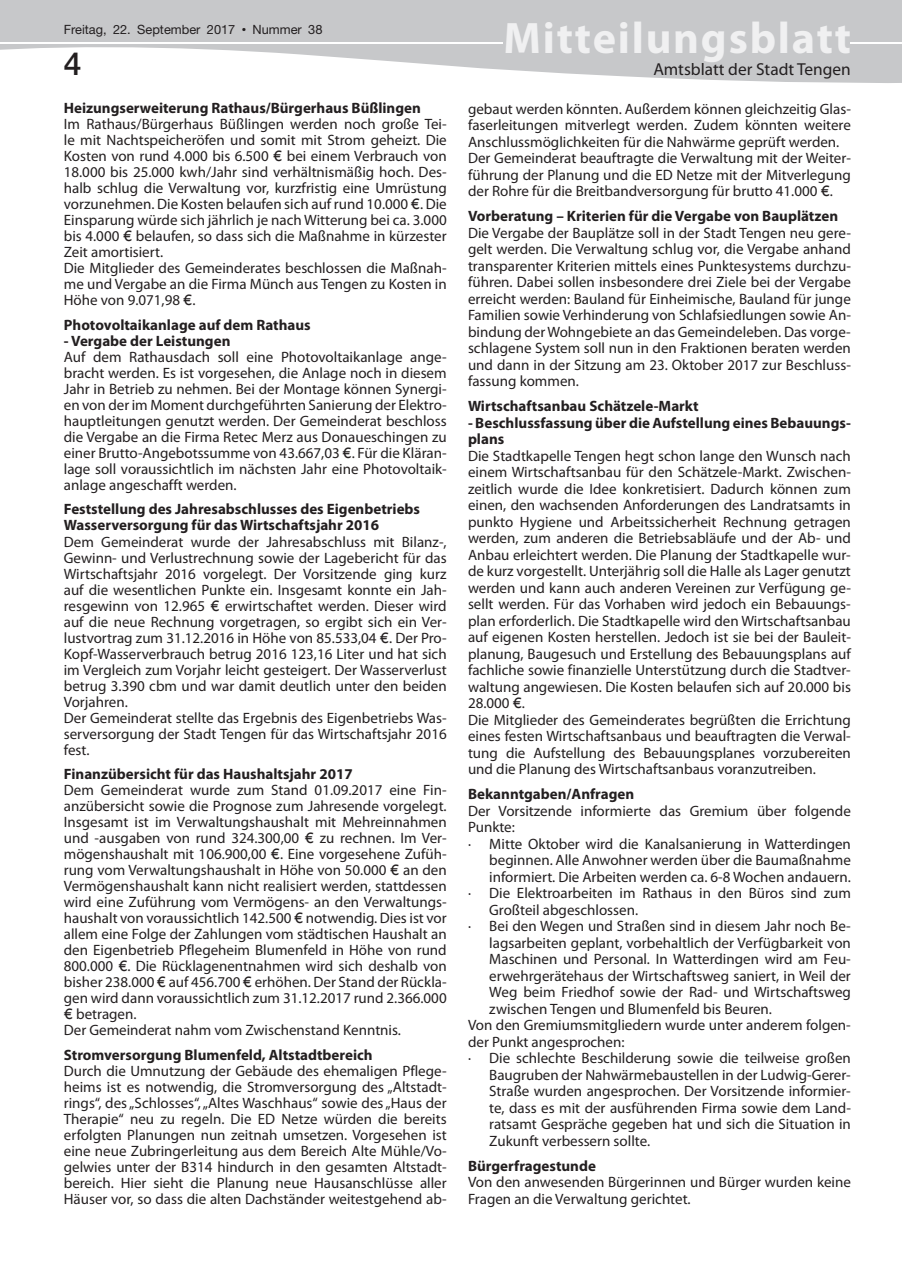
<style>
.page{position:relative;width:902px;height:1280px;background:#fff}
.page>*{position:absolute;margin:0;border:0;box-sizing:border-box;transform-origin:0 0}
.t1{font:700 44.25px "Myriad Pro";letter-spacing:.04em;color:#f0f0f1}
.t2{font:500 31.95px "Helvetica Neue";color:#231f20}
.t3{font:17.4px "Myriad Pro";color:#231f20}
.t4{font:15px/16px "Myriad Pro";color:#231f20}
.t5{font:700 15px/16px "Myriad Pro";color:#231f20}
.t6{font:12.75px "Helvetica Neue";color:#231f20}
.s1{font-family:"M Twentieth Century";font-weight:500}
.s2{font-size:12.9px}
.s3{font-family:"Gill Sans"}
</style>
<div class="page">
<svg style="left:0;top:0;width:901px;height:83px;fill:#c7c8ca"></svg>
<div style="left:505px;top:22px;width:344px;height:40px;background:#c7c8ca"></div>
<hr style="left:0;top:42px;width:502px;height:1px;background:#fff">
<hr style="left:850px;top:42px;width:51px;height:1px;background:#fff">
<p class="t6" style="left:64px;top:22px;width:260px">Freitag, 22. September 2017 <span class="s1">•</span> Nummer <span class="s2">38</span></p>
<h1 class="t1" style="left:503px;top:9px;width:349px">Mitteilungsblatt</h1>
<h2 class="t2" style="left:64px;top:45px;width:19px">4</h2>
<p class="t3" style="left:653px;top:59px;width:199px">Amtsblatt der Stadt Tengen</p>
<p class="t5" style="left:64px;top:100px;width:358px">Heizungserweiterung Rathaus/Bürgerhaus Büßlingen</p>
<p class="t4" style="left:64px;top:116px;width:384px">Im Rathaus/Bürgerhaus Büßlingen werden noch große Tei&shy;le mit Nachtspeicheröfen und somit mit Strom geheizt. Die Kosten von rund 4.000 bis 6.500 <span class="s3">€</span> bei einem Verbrauch von 18.000 bis 25.000 kwh/Jahr sind verhältnismäßig hoch. Des&shy;halb schlug die Verwaltung vor, kurzfristig eine Umrüstung vorzunehmen. Die Kosten belaufen sich auf rund 10.000 <span class="s3">€</span>. Die Einsparung würde sich jährlich je nach Witterung bei ca. 3.000 bis 4.000 <span class="s3">€</span> belaufen, so dass sich die Maßnahme in kürzester Zeit amortisiert.<br>Die Mitglieder des Gemeinderates beschlossen die Maßnah&shy;me und Vergabe an die Firma Münch aus Tengen zu Kosten in Höhe von 9.071,98 <span class="s3">€</span>.</p>
<p class="t5" style="left:64px;top:316px;width:248px">Photovoltaikanlage auf dem Rathaus</p>
<p class="t5" style="left:64px;top:332px;width:168px">- Vergabe der Leistungen</p>
<p class="t4" style="left:64px;top:349px;width:384px;text-align:justify">Auf dem Rathausdach soll eine Photovoltaikanlage ange&shy;bracht werden. Es ist vorgesehen, die Anlage noch in diesem Jahr in Betrieb zu nehmen. Bei der Montage können Synergi&shy;en von der im Moment durchgeführten Sanierung der Elektro&shy;hauptleitungen genutzt werden. Der Gemeinderat beschloss die Vergabe an die Firma Retec Merz aus Donaueschingen zu einer Brutto-Angebotssumme von 43.667,03 <span class="s3">€</span>. Für die Kläran&shy;lage soll voraussichtlich im nächsten Jahr eine Photovoltaik&shy;anlage angeschafft werden.</p>
<p class="t5" style="left:64px;top:501px;width:358px">Feststellung des Jahresabschlusses des Eigenbetriebs<br>Wasserversorgung für das Wirtschaftsjahr 2016</p>
<p class="t4" style="left:64px;top:533px;width:384px">Dem Gemeinderat wurde der Jahresabschluss mit Bilanz-, Gewinn- und Verlustrechnung sowie der Lagebericht für das Wirtschaftsjahr 2016 vorgelegt. Der Vorsitzende ging kurz auf die wesentlichen Punkte ein. Insgesamt konnte ein Jah&shy;resgewinn von 12.965 <span class="s3">€</span> erwirtschaftet werden. Dieser wird auf die neue Rechnung vorgetragen, so ergibt sich ein Ver&shy;lustvortrag zum 31.12.2016 in Höhe von 85.533,04 <span class="s3">€</span>. Der Pro-Kopf-Wasserverbrauch betrug 2016 123,16 Liter und hat sich im Vergleich zum Vorjahr leicht gesteigert. Der Wasserverlust betrug 3.390 cbm und war damit deutlich unter den beiden Vorjahren.<br>Der Gemeinderat stellte das Ergebnis des Eigenbetriebs Was&shy;serversorgung der Stadt Tengen für das Wirtschaftsjahr 2016 fest.</p>
<p class="t5" style="left:64px;top:765px;width:290px">Finanzübersicht für das Haushaltsjahr 2017</p>
<p class="t4" style="left:64px;top:782px;width:384px">Dem Gemeinderat wurde zum Stand 01.09.2017 eine Fin&shy;anzübersicht sowie die Prognose zum Jahresende vorgelegt.<br>Insgesamt ist im Verwaltungshaushalt mit Mehreinnahmen und -ausgaben von rund 324.300,00 <span class="s3">€</span> zu rechnen. Im Ver&shy;mögenshaushalt mit 106.900,00 <span class="s3">€</span>. Eine vorgesehene Zufüh&shy;rung vom Verwaltungshaushalt in Höhe von 50.000 <span class="s3">€</span> an den Vermögenshaushalt kann nicht realisiert werden, stattdessen wird eine Zuführung vom Vermögens- an den Verwaltungs&shy;haushalt von voraussichtlich 142.500 <span class="s3">€</span> notwendig. Dies ist vor allem eine Folge der Zahlungen vom städtischen Haushalt an den Eigenbetrieb Pflegeheim Blumenfeld in Höhe von rund 800.000 <span class="s3">€</span>. Die Rücklagenentnahmen wird sich deshalb von bisher 238.000 <span class="s3">€</span> auf 456.700 <span class="s3">€</span> erhöhen. Der Stand der Rückla&shy;gen wird dann voraussichtlich zum 31.12.2017 rund 2.366.000 <span class="s3">€</span> betragen.<br>Der Gemeinderat nahm vom Zwischenstand Kenntnis.</p>
<p class="t5" style="left:64px;top:1046px;width:310px">Stromversorgung Blumenfeld, Altstadtbereich</p>
<p class="t4" style="left:64px;top:1062px;width:384px;text-align:justify">Durch die Umnutzung der Gebäude des ehemaligen Pflege&shy;heims ist es notwendig, die Stromversorgung des „Altstadt&shy;rings“, des „Schlosses“, „Altes Waschhaus“ sowie des „Haus der Therapie“ neu zu regeln. Die ED Netze würden die bereits erfolgten Planungen nun zeitnah umsetzen. Vorgesehen ist eine neue Zubringerleitung aus dem Bereich Alte Mühle/Vo&shy;gelwies unter der B314 hindurch in den gesamten Altstadt&shy;bereich. Hier sieht die Planung neue Hausanschlüsse aller Häuser vor, so dass die alten Dachständer weitestgehend ab-</p>
<p class="t4" style="left:468px;top:100px;width:384px;line-height:16.5px">gebaut werden könnten. Außerdem können gleichzeitig Glas&shy;faserleitungen mitverlegt werden. Zudem könnten weitere Anschlussmöglichkeiten für die Nahwärme geprüft werden.<br>Der Gemeinderat beauftragte die Verwaltung mit der Weiter&shy;führung der Planung und die ED Netze mit der Mitverlegung der Rohre für die Breitbandversorgung für brutto 41.000 <span class="s3">€</span>.</p>
<p class="t5" style="left:468px;top:208px;width:371px">Vorberatung – Kriterien für die Vergabe von Bauplätzen</p>
<p class="t4" style="left:468px;top:224px;width:384px;line-height:16.5px;text-align:justify">Die Vergabe der Bauplätze soll in der Stadt Tengen neu gere&shy;gelt werden. Die Verwaltung schlug vor, die Vergabe anhand transparenter Kriterien mittels eines Punktesystems durchzu&shy;führen. Dabei sollen insbesondere drei Ziele bei der Vergabe erreicht werden: Bauland für Einheimische, Bauland für junge Familien sowie Verhinderung von Schlafsiedlungen sowie An&shy;bindung der Wohngebiete an das Gemeindeleben. Das vorge&shy;schlagene System soll nun in den Fraktionen beraten werden und dann in der Sitzung am 23. Oktober 2017 zur Beschluss&shy;fassung kommen.</p>
<p class="t5" style="left:468px;top:398px;width:232px">Wirtschaftsanbau Schätzele-Markt</p>
<p class="t5" style="left:468px;top:414px;width:384px;line-height:16.5px">- Beschlussfassung über die Aufstellung eines Bebauungs&shy;plans</p>
<p class="t4" style="left:468px;top:447px;width:384px;line-height:16.5px">Die Stadtkapelle Tengen hegt schon lange den Wunsch nach einem Wirtschaftsanbau für den Schätzele-Markt. Zwischen&shy;zeitlich wurde die Idee konkretisiert. Dadurch können zum einen, den wachsenden Anforderungen des Landratsamts in punkto Hygiene und Arbeitssicherheit Rechnung getragen werden, zum anderen die Betriebsabläufe und der Ab- und Anbau erleichtert werden. Die Planung der Stadtkapelle wur&shy;de kurz vorgestellt. Unterjährig soll die Halle als Lager genutzt werden und kann auch anderen Vereinen zur Verfügung ge&shy;sellt werden. Für das Vorhaben wird jedoch ein Bebauungs&shy;plan erforderlich. Die Stadtkapelle wird den Wirtschaftsanbau auf eigenen Kosten herstellen. Jedoch ist sie bei der Bauleit&shy;planung, Baugesuch und Erstellung des Bebauungsplans auf fachliche sowie finanzielle Unterstützung durch die Stadtver&shy;waltung angewiesen. Die Kosten belaufen sich auf 20.000 bis 28.000 <span class="s3">€</span>.<br>Die Mitglieder des Gemeinderates begrüßten die Errichtung eines festen Wirtschaftsanbaus und beauftragten die Verwal&shy;tung die Aufstellung des Bebauungsplanes vorzubereiten und die Planung des Wirtschaftsanbaus voranzutreiben.</p>
<p class="t5" style="left:468px;top:786px;width:168px">Bekanntgaben/Anfragen</p>
<p class="t4" style="left:468px;top:802px;width:384px">Der Vorsitzende informierte das Gremium über folgende</p>
<p class="t4" style="left:468px;top:819px;width:48px">Punkte:</p>
<p class="t4" style="left:468px;top:835px;width:384px">· Mitte Oktober wird die Kanalsanierung in Watterdingen</p>
<p class="t4" style="left:489px;top:852px;width:363px">beginnen. Alle Anwohner werden über die Baumaßnahme</p>
<p class="t4" style="left:489px;top:868px;width:363px">informiert. Die Arbeiten werden ca. 6-8 Wochen andauern.</p>
<p class="t4" style="left:468px;top:885px;width:384px">· Die Elektroarbeiten im Rathaus in den Büros sind zum</p>
<p class="t4" style="left:489px;top:901px;width:150px">Großteil abgeschlossen.</p>
<p class="t4" style="left:468px;top:918px;width:384px">· Bei den Wegen und Straßen sind in diesem Jahr noch Be-</p>
<p class="t4" style="left:489px;top:934px;width:363px">lagsarbeiten geplant, vorbehaltlich der Verfügbarkeit von</p>
<p class="t4" style="left:489px;top:951px;width:363px">Maschinen und Personal. In Watterdingen wird am Feu-</p>
<p class="t4" style="left:489px;top:967px;width:363px">erwehrgerätehaus der Wirtschaftsweg saniert, in Weil der</p>
<p class="t4" style="left:489px;top:984px;width:363px">Weg beim Friedhof sowie der Rad- und Wirtschaftsweg</p>
<p class="t4" style="left:489px;top:1000px;width:284px">zwischen Tengen und Blumenfeld bis Beuren.</p>
<p class="t4" style="left:468px;top:1017px;width:384px">Von den Gremiumsmitgliedern wurde unter anderem folgen-</p>
<p class="t4" style="left:468px;top:1033px;width:158px">der Punkt angesprochen:</p>
<p class="t4" style="left:468px;top:1050px;width:384px">· Die schlechte Beschilderung sowie die teilweise großen</p>
<p class="t4" style="left:489px;top:1066px;width:363px">Baugruben der Nahwärmebaustellen in der Ludwig-Gerer-</p>
<p class="t4" style="left:489px;top:1083px;width:363px">Straße wurden angesprochen. Der Vorsitzende informier-</p>
<p class="t4" style="left:489px;top:1099px;width:363px">te, dass es mit der ausführenden Firma sowie dem Land-</p>
<p class="t4" style="left:489px;top:1116px;width:363px">ratsamt Gespräche gegeben hat und sich die Situation in</p>
<p class="t4" style="left:489px;top:1132px;width:162px">Zukunft verbessern sollte.</p>
<p class="t5" style="left:468px;top:1157px;width:129px">Bürgerfragestunde</p>
<p class="t4" style="left:468px;top:1174px;width:384px;line-height:16.5px">Von den anwesenden Bürgerinnen und Bürger wurden keine<br>Fragen an die Verwaltung gerichtet.</p>
</div>
